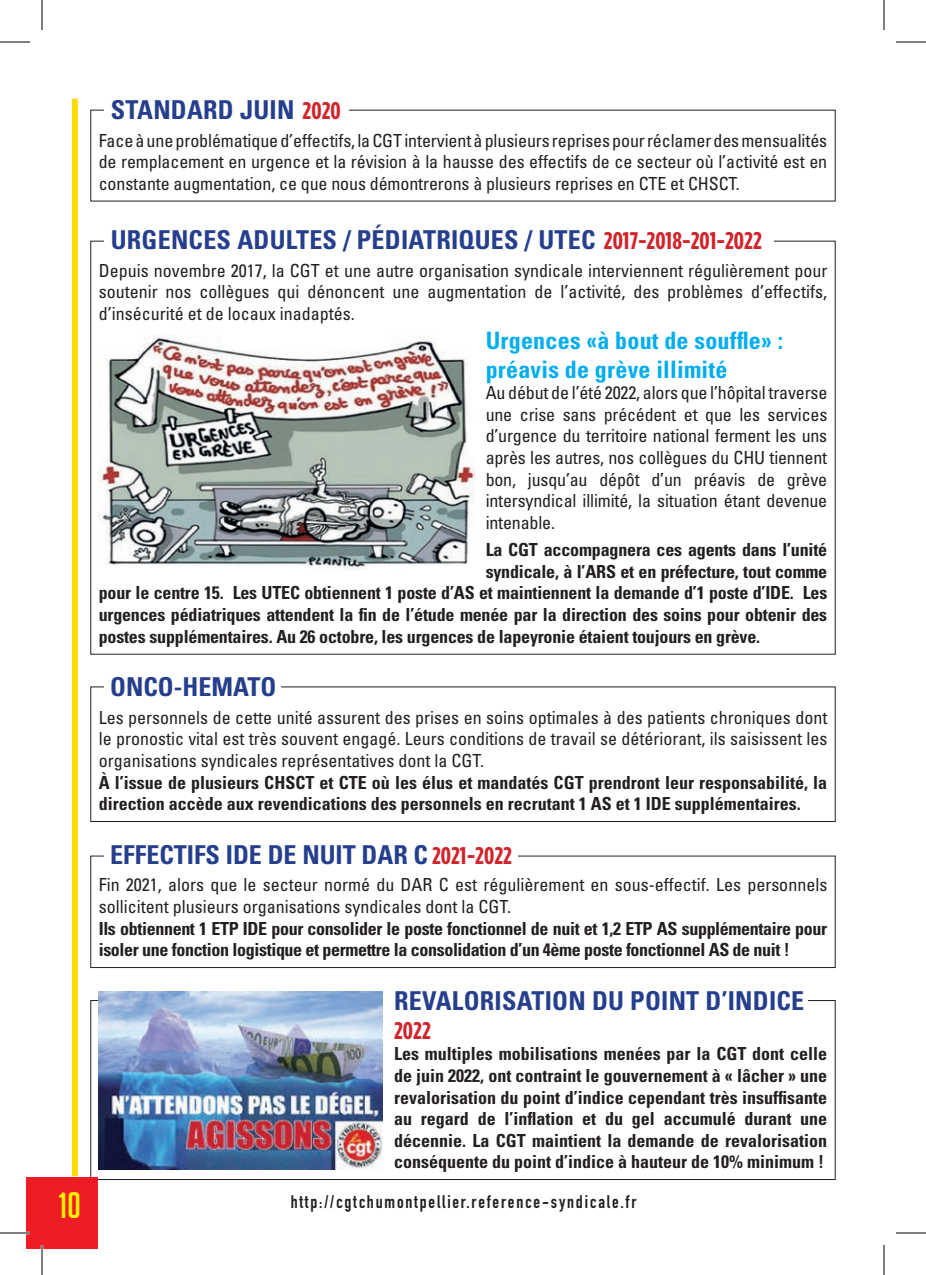
<style>
.page{position:relative;width:926px;height:1275px;background:#fff}
.page>*{position:absolute;margin:0;border:0;box-sizing:border-box;transform-origin:0 0}
.t1{font:36px "Big Noodle Titling";color:#fff101}
.t2{font:700 condensed 26px "Univers";letter-spacing:.01em;color:#253f8e}
.t3{font:700 condensed 24px/28.8px "Univers";letter-spacing:.01em;color:#00aeef}
.t4{font:700 24px "Gotham Condensed";color:#d1232a;scale:1.08 1}
.t5{font:condensed 18px/21.6px "Univers";color:#231f20;text-align:justify}
.t6{font:700 condensed 18px/21.6px "Univers";letter-spacing:-.01em;color:#231f20}
.t7{font:700 18px "DIN Condensed";letter-spacing:.1em;color:#231f20}
.s1{font-family:"Gotham Condensed";font-stretch:normal;font-size:24px;color:#d1232a}
</style>
<div class="page">
<div style="left:90px;top:686px;width:745px;height:136px;border:1px solid #231f20"></div>
<div style="left:90px;top:855px;width:745px;height:113px;border:1px solid #231f20"></div>
<div style="left:104px;top:675px;width:177px;height:20px;background:#fff"></div>
<div style="left:104px;top:844px;width:414px;height:20px;background:#fff"></div>
<div style="left:26px;top:1177px;width:72px;height:72px;background:#ee1d23"></div>
<div style="left:72px;top:99px;width:6px;height:1077px;background:#ffdc01"></div>
<img style="left:99px;top:992px;width:284px;height:177px">
<img style="left:99px;top:335px;width:375px;height:235px">
<hr style="left:0;top:1231px;width:30px;height:3px;background:#fff">
<hr style="left:41px;top:1245px;width:2px;height:30px;background:#fff">
<hr style="left:0;top:42px;width:30px;height:1px;background:#000">
<hr style="left:896px;top:42px;width:30px;height:1px;background:#000">
<hr style="left:0;top:1232px;width:30px;height:1px;background:#000">
<hr style="left:896px;top:1232px;width:30px;height:1px;background:#000">
<hr style="left:42px;top:0;width:1px;height:30px;background:#000">
<hr style="left:42px;top:1245px;width:1px;height:30px;background:#000">
<hr style="left:884px;top:0;width:1px;height:30px;background:#000">
<hr style="left:884px;top:1245px;width:1px;height:30px;background:#000">
<h1 class="t1" style="left:59px;top:1185px;width:24px">10</h1>
<h2 class="t2" style="left:111px;top:94px;width:231px">STANDARD JUIN <span class="s1">2020</span></h2>
<p class="t5" style="left:99px;top:129px;width:730px">Face à une problématique d’effectifs, la CGT intervient à plusieurs reprises pour réclamer des mensualités de remplacement en urgence et la révision à la hausse des effectifs de ce secteur où l’activité est en constante augmentation, ce que nous démontrerons à plusieurs reprises en CTE et CHSCT.</p>
<h2 class="t2" style="left:111px;top:224px;width:652px">URGENCES ADULTES / PÉDIATRIQUES / UTEC <span class="s1">2017-2018-201-2022</span></h2>
<p class="t5" style="left:99px;top:259px;width:730px">Depuis novembre 2017, la CGT et une autre organisation syndicale interviennent régulièrement pour soutenir nos collègues qui dénoncent une augmentation de l’activité, des problèmes d’effectifs, d’insécurité et de locaux inadaptés.</p>
<h3 class="t3" style="left:486px;top:326px;width:299px">Urgences «à bout de souffle» : préavis de grève illimité</h3>
<p class="t5" style="left:486px;top:382px;width:343px">Au début de l’été 2022, alors que l’hôpital traverse une crise sans précédent et que les services d’urgence du territoire national ferment les uns après les autres, nos collègues du CHU tiennent bon, jusqu’au dépôt d’un préavis de grève intersyndical illimité, la situation étant devenue intenable.</p>
<p class="t6" style="left:486px;top:539px;width:343px">La CGT accompagnera ces agents dans l’unité</p>
<p class="t6" style="left:486px;top:560px;width:343px">syndicale, à l’ARS et en préfecture, tout comme</p>
<p class="t6" style="left:99px;top:582px;width:730px">pour le centre 15. Les UTEC obtiennent 1 poste d’AS et maintiennent la demande d’1 poste d’IDE. Les</p>
<p class="t6" style="left:99px;top:603px;width:730px">urgences pédiatriques attendent la fin de l’étude menée par la direction des soins pour obtenir des</p>
<p class="t6" style="left:99px;top:625px;width:663px">postes supplémentaires. Au 26 octobre, les urgences de lapeyronie étaient toujours en grève.</p>
<h2 class="t2" style="left:110px;top:671px;width:167px">ONCO-HEMATO</h2>
<p class="t5" style="left:99px;top:706px;width:730px">Les personnels de cette unité assurent des prises en soins optimales à des patients chroniques dont le pronostic vital est très souvent engagé. Leurs conditions de travail se détériorant, ils saisissent les organisations syndicales représentatives dont la CGT.</p>
<p class="t6" style="left:99px;top:771px;width:730px">À l’issue de plusieurs CHSCT et CTE où les élus et mandatés CGT prendront leur responsabilité, la direction accède aux revendications des personnels en recrutant 1 AS et 1 IDE supplémentaires.</p>
<h2 class="t2" style="left:110px;top:839px;width:403px">EFFECTIFS IDE DE NUIT DAR C <span class="s1">2021-2022</span></h2>
<p class="t5" style="left:99px;top:874px;width:730px">Fin 2021, alors que le secteur normé du DAR C est régulièrement en sous-effectif. Les personnels sollicitent plusieurs organisations syndicales dont la CGT.</p>
<p class="t6" style="left:99px;top:917px;width:730px">Ils obtiennent 1 ETP IDE pour consolider le poste fonctionnel de nuit et 1,2 ETP AS supplémentaire pour isoler une fonction logistique et permettre la consolidation d’un 4ème poste fonctionnel AS de nuit !</p>
<h2 class="t2" style="left:394px;top:984px;width:412px">REVALORISATION DU POINT D’INDICE</h2>
<h3 class="t4" style="left:394px;top:1016px;width:35px">2022</h3>
<p class="t6" style="left:394px;top:1043px;width:435px;text-align:justify">Les multiples mobilisations menées par la CGT dont celle de juin 2022, ont contraint le gouvernement à « lâcher » une revalorisation du point d’indice cependant très insuffisante au regard de l’inflation et du gel accumulé durant une décennie. La CGT maintient la demande de revalorisation conséquente du point d’indice à hauteur de 10% minimum !</p>
<p class="t7" style="left:291px;top:1190px;width:347px">http://cgtchumontpellier.reference-syndicale.fr</p>
</div>
